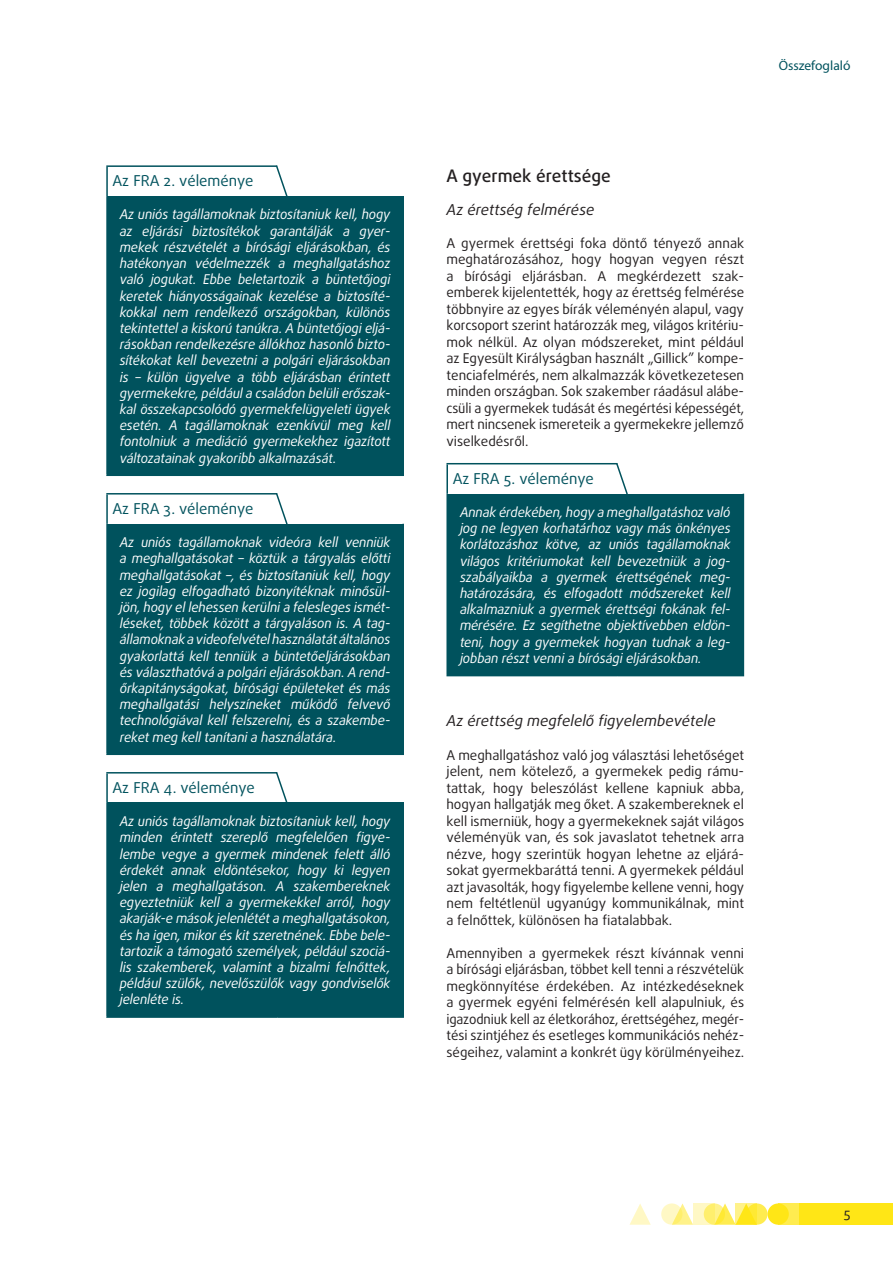
<style>
.page{position:relative;width:893px;height:1263px;background:#fff}
.page>*{position:absolute;margin:0;border:0;box-sizing:border-box;transform-origin:0 0}
.titles_h3{font:500 17.25px "Daxline Pro";color:#231f20}
.opinion_header{font:15px "Daxline Pro";color:#00525d}
.titles_h4{font:italic 15px "Daxline Pro";color:#231f20}
.opinion_text{font:italic 13.5px/16.2px "Daxline Pro";letter-spacing:-.01em;color:#fff;text-align:justify}
.text_body{font:13.5px/16.5px "Daxline Pro";color:#231f20;text-align:justify}
.t1{font:13.5px "Myriad Pro";color:#00525d}
</style>
<div class="page">
<div style="left:746px;top:1203px;width:21px;height:22px;background:#ffec50;border-radius:50%"></div>
<div style="left:778px;top:1203px;width:21px;height:22px;background:#ffec50"></div>
<div style="left:799px;top:1203px;width:94px;height:22px;background:#ffe616"></div>
<svg style="left:675px;top:1203px;width:18px;height:22px"></svg>
<svg style="left:629px;top:1204px;width:22px;height:21px"></svg>
<div style="left:767px;top:1203px;width:22px;height:22px;background:#ffe616;border-radius:50%"></div>
<svg style="left:718px;top:1203px;width:18px;height:22px"></svg>
<svg style="left:704px;top:1203px;width:21px;height:22px"></svg>
<svg style="left:661px;top:1203px;width:21px;height:22px"></svg>
<svg style="left:736px;top:1203px;width:21px;height:22px"></svg>
<svg style="left:693px;top:1203px;width:21px;height:22px"></svg>
<div style="left:107px;top:196px;width:296px;height:279px;background:#00525d"></div>
<hr style="left:106px;top:167px;width:2px;height:29px;background:#00525d">
<hr style="left:106px;top:165px;width:171px;height:2px;background:#00525d">
<hr style="left:106px;top:196px;width:2px;height:278px;background:#00525d">
<hr style="left:106px;top:474px;width:171px;height:2px;background:#00525d">
<hr style="left:277px;top:474px;width:127px;height:2px;background:#00525d">
<hr style="left:402px;top:196px;width:2px;height:278px;background:#00525d">
<div style="left:107px;top:524px;width:296px;height:230px;background:#00525d"></div>
<hr style="left:106px;top:494px;width:2px;height:30px;background:#00525d">
<hr style="left:106px;top:493px;width:171px;height:1px;background:#00525d">
<hr style="left:106px;top:524px;width:2px;height:229px;background:#00525d">
<hr style="left:106px;top:753px;width:171px;height:2px;background:#00525d">
<hr style="left:277px;top:753px;width:127px;height:2px;background:#00525d">
<hr style="left:402px;top:524px;width:2px;height:229px;background:#00525d">
<div style="left:107px;top:803px;width:296px;height:214px;background:#00525d"></div>
<hr style="left:106px;top:773px;width:2px;height:30px;background:#00525d">
<hr style="left:106px;top:772px;width:171px;height:1px;background:#00525d">
<hr style="left:106px;top:803px;width:2px;height:213px;background:#00525d">
<hr style="left:106px;top:1016px;width:171px;height:2px;background:#00525d">
<hr style="left:277px;top:1016px;width:127px;height:2px;background:#00525d">
<hr style="left:402px;top:803px;width:2px;height:213px;background:#00525d">
<div style="left:447px;top:494px;width:296px;height:182px;background:#00525d"></div>
<hr style="left:446px;top:464px;width:2px;height:30px;background:#00525d">
<hr style="left:446px;top:463px;width:171px;height:1px;background:#00525d">
<hr style="left:446px;top:494px;width:2px;height:181px;background:#00525d">
<hr style="left:446px;top:675px;width:171px;height:1px;background:#00525d">
<hr style="left:617px;top:675px;width:127px;height:1px;background:#00525d">
<hr style="left:743px;top:494px;width:1px;height:181px;background:#00525d">
<svg style="left:275px;top:165px;width:13px;height:31px"></svg>
<svg style="left:275px;top:493px;width:13px;height:31px"></svg>
<svg style="left:275px;top:772px;width:14px;height:31px"></svg>
<svg style="left:615px;top:463px;width:13px;height:31px"></svg>
<p class="opinion_header" style="left:112px;top:171px;width:143px">Az FRA 2. véleménye</p>
<p class="opinion_text" style="left:120px;top:207px;width:272px">Az uniós tagállamoknak biztosítaniuk kell, hogy az eljárási biztosítékok garantálják a gyer&shy;mekek részvételét a bírósági eljárásokban, és hatékonyan védelmezzék a meghallgatáshoz való jogukat. Ebbe beletartozik a büntetőjogi keretek hiányosságainak kezelése a biztosíté&shy;kokkal nem rendelkező országokban, különös tekintettel a kiskorú tanúkra. A büntetőjogi eljá&shy;rásokban rendelkezésre állókhoz hasonló bizto&shy;sítékokat kell bevezetni a polgári eljárásokban is – külön ügyelve a több eljárásban érintett gyermekekre, például a családon belüli erőszak&shy;kal összekapcsolódó gyermekfelügyeleti ügyek esetén. A tagállamoknak ezenkívül meg kell fontolniuk a mediáció gyermekekhez igazított változatainak gyakoribb alkalmazását.</p>
<p class="opinion_header" style="left:112px;top:499px;width:142px">Az FRA 3. véleménye</p>
<p class="opinion_text" style="left:120px;top:534px;width:272px;text-align:left">Az uniós tagállamoknak videóra kell venniük a meghallgatásokat – köztük a tárgyalás előtti meghallgatásokat –, és biztosítaniuk kell, hogy ez jogilag elfogadható bizonyítéknak minősül&shy;jön, hogy el lehessen kerülni a felesleges ismét&shy;léseket, többek között a tárgyaláson is. A tag&shy;államoknak a videofelvétel használatát általános gyakorlattá kell tenniük a büntetőeljárásokban és választhatóvá a polgári eljárásokban. A rend&shy;őrkapitányságokat, bírósági épületeket és más meghallgatási helyszíneket működő felvevő technológiával kell felszerelni, és a szakembe&shy;reket meg kell tanítani a használatára.</p>
<p class="opinion_header" style="left:112px;top:778px;width:144px">Az FRA 4. véleménye</p>
<p class="opinion_text" style="left:120px;top:813px;width:272px;text-align:left">Az uniós tagállamoknak biztosítaniuk kell, hogy minden érintett szereplő megfelelően figye&shy;lembe vegye a gyermek mindenek felett álló érdekét annak eldöntésekor, hogy ki legyen jelen a meghallgatáson. A szakembereknek egyeztetniük kell a gyermekekkel arról, hogy akarják-e mások jelenlétét a meghallgatásokon, és ha igen, mikor és kit szeretnének. Ebbe bele&shy;tartozik a támogató személyek, például szociá&shy;lis szakemberek, valamint a bizalmi felnőttek, például szülők, nevelőszülők vagy gondviselők jelenléte is.</p>
<p class="t1" style="left:779px;top:57px;width:73px">Összefoglaló</p>
<p class="titles_h3" style="left:446px;top:164px;width:166px">A gyermek érettsége</p>
<p class="titles_h4" style="left:446px;top:200px;width:149px">Az érettség felmérése</p>
<p class="text_body" style="left:446px;top:235px;width:299px">A gyermek érettségi foka döntő tényező annak meghatározásához, hogy hogyan vegyen részt a bírósági eljárásban. A megkérdezett szak&shy;emberek kijelentették, hogy az érettség felmérése többnyire az egyes bírák véleményén alapul, vagy korcsoport szerint határozzák meg, világos kritériu&shy;mok nélkül. Az olyan módszereket, mint például az Egyesült Királyságban használt „Gillick” kompe&shy;tenciafelmérés, nem alkalmazzák következetesen minden országban. Sok szakember ráadásul alábe&shy;csüli a gyermekek tudását és megértési képességét, mert nincsenek ismereteik a gyermekekre jellemző viselkedésről.</p>
<p class="opinion_header" style="left:453px;top:469px;width:143px">Az FRA 5. véleménye</p>
<p class="opinion_text" style="left:460px;top:504px;width:272px">Annak érdekében, hogy a meghallgatáshoz való jog ne legyen korhatárhoz vagy más önkényes korlátozáshoz kötve, az uniós tagállamoknak világos kritériumokat kell bevezetniük a jog&shy;szabályaikba a gyermek érettségének meg&shy;határozására, és elfogadott módszereket kell alkalmazniuk a gyermek érettségi fokának fel&shy;mérésére. Ez segíthetne objektívebben eldön&shy;teni, hogy a gyermekek hogyan tudnak a leg&shy;jobban részt venni a bírósági eljárásokban.</p>
<p class="titles_h4" style="left:446px;top:711px;width:271px">Az érettség megfelelő figyelembevétele</p>
<p class="text_body" style="left:446px;top:746px;width:299px">A meghallgatáshoz való jog választási lehetőséget jelent, nem kötelező, a gyermekek pedig rámu&shy;tattak, hogy beleszólást kellene kapniuk abba, hogyan hallgatják meg őket. A szakembereknek el kell ismerniük, hogy a gyermekeknek saját világos véleményük van, és sok javaslatot tehetnek arra nézve, hogy szerintük hogyan lehetne az eljárá&shy;sokat gyermekbaráttá tenni. A gyermekek például azt javasolták, hogy figyelembe kellene venni, hogy nem feltétlenül ugyanúgy kommunikálnak, mint a felnőttek, különösen ha fiatalabbak.</p>
<p class="text_body" style="left:446px;top:944px;width:299px">Amennyiben a gyermekek részt kívánnak venni a bírósági eljárásban, többet kell tenni a részvételük megkönnyítése érdekében. Az intézkedéseknek a gyermek egyéni felmérésén kell alapulniuk, és igazodniuk kell az életkorához, érettségéhez, megér&shy;tési szintjéhez és esetleges kommunikációs nehéz&shy;ségeihez, valamint a konkrét ügy körülményeihez.</p>
<p class="text_body" style="left:844px;top:1205px;width:8px">5</p>
</div>
